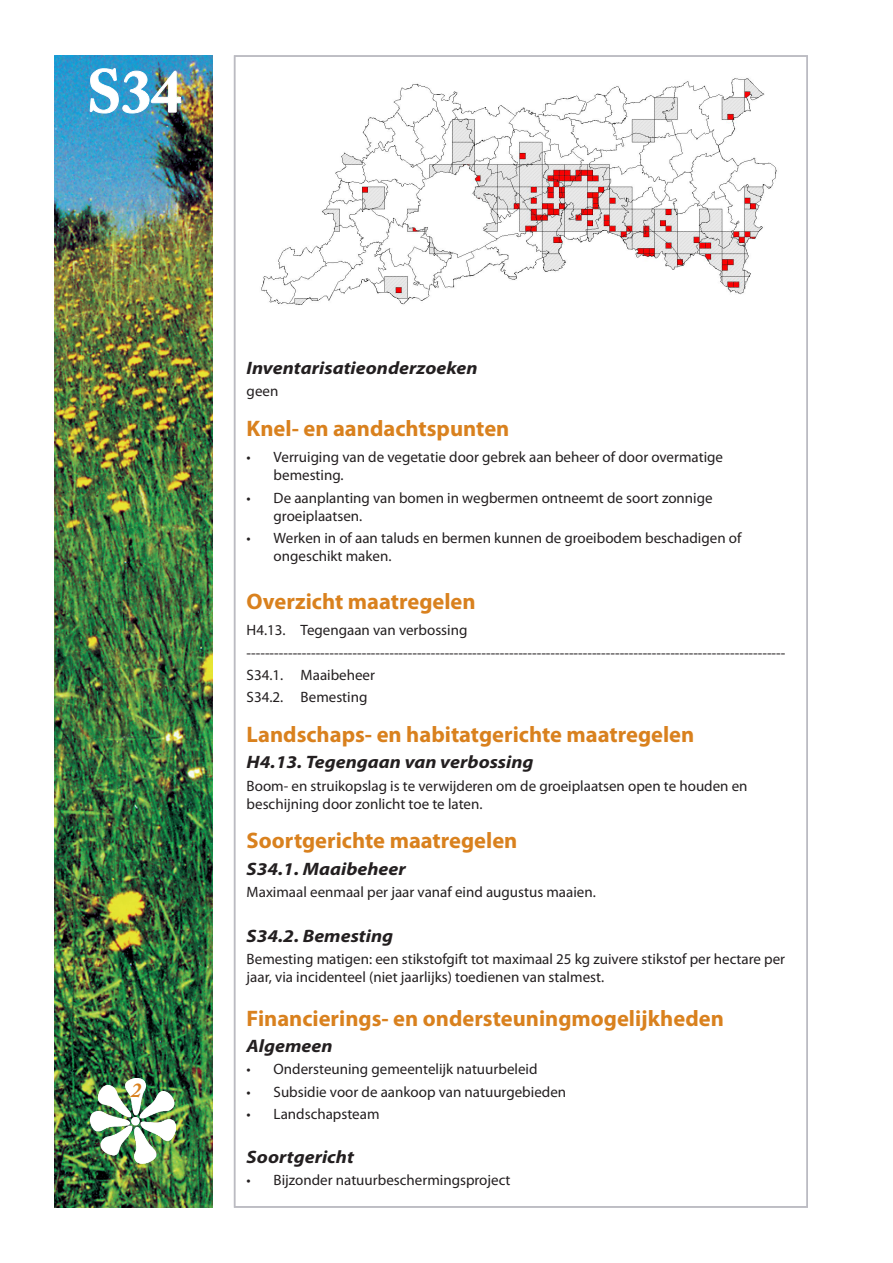
<style>
.page{position:relative;width:893px;height:1263px;background:#fff}
.page>*{position:absolute;margin:0;border:0;box-sizing:border-box;transform-origin:0 0}
.SOORT_C{font:700 60px "Adobe Caslon Pro";color:#fff}
.soort1{font:700 22.5px "Myriad Pro";color:#d9811e}
.SOORT_B{font:italic 700 21px "Adobe Caslon Pro";color:#d9811e}
.soort2{font:italic 700 18px "Myriad Pro";color:#231f20;scale:1.1 1}
.soort_alinea{font:15px/18px "Myriad Pro";color:#231f20}
.soort_opsomming{font:15px/18px "Myriad Pro";color:#231f20}
</style>
<div class="page">
<img style="left:54px;top:55px;width:159px;height:1153px">
<img style="left:89px;top:68px;width:92px;height:46px">
<img style="left:90px;top:1079px;width:86px;height:85px">
<img style="left:261px;top:78px;width:516px;height:227px">
<p class="SOORT_C" style="left:87px;top:56px;width:96px">S34</p>
<p class="SOORT_B" style="left:131px;top:1077px;width:12px">2</p>
<p class="soort2" style="left:247px;top:356px;width:212px">Inventarisatieonderzoeken</p>
<p class="soort_alinea" style="left:247px;top:382px;width:33px">geen</p>
<p class="soort1" style="left:247px;top:414px;width:264px">Knel- en aandachtspunten</p>
<p class="soort_opsomming" style="left:274px;top:448px;width:451px;text-indent:-27px">• Verruiging van de vegetatie door gebrek aan beheer of door overmatige bemesting.</p>
<p class="soort_opsomming" style="left:274px;top:488px;width:441px;text-indent:-27px">• De aanplanting van bomen in wegbermen ontneemt de soort zonnige groeiplaatsen.</p>
<p class="soort_opsomming" style="left:274px;top:529px;width:469px;text-indent:-27px">• Werken in of aan taluds en bermen kunnen de groeibodem beschadigen of ongeschikt maken.</p>
<p class="soort1" style="left:247px;top:587px;width:230px">Overzicht maatregelen</p>
<p class="soort_alinea" style="left:247px;top:621px;width:222px">H4.13. Tegengaan van verbossing</p>
<p class="soort_alinea" style="left:247px;top:643px;width:540px">---------------------------------------------------------------------------------------------------------------------</p>
<p class="soort_alinea" style="left:247px;top:666px;width:130px">S34.1. Maaibeheer</p>
<p class="soort_alinea" style="left:247px;top:688px;width:122px">S34.2. Bemesting</p>
<p class="soort1" style="left:247px;top:720px;width:449px">Landschaps- en habitatgerichte maatregelen</p>
<p class="soort2" style="left:247px;top:751px;width:262px">H4.13. Tegengaan van verbossing</p>
<p class="soort_alinea" style="left:247px;top:776px;width:502px">Boom- en struikopslag is te verwijderen om de groeiplaatsen open te houden en beschijning door zonlicht toe te laten.</p>
<p class="soort1" style="left:247px;top:826px;width:272px">Soortgerichte maatregelen</p>
<p class="soort2" style="left:247px;top:857px;width:146px">S34.1. Maaibeheer</p>
<p class="soort_alinea" style="left:247px;top:883px;width:351px">Maximaal eenmaal per jaar vanaf eind augustus maaien.</p>
<p class="soort2" style="left:247px;top:924px;width:135px">S34.2. Bemesting</p>
<p class="soort_alinea" style="left:247px;top:950px;width:540px">Bemesting matigen: een stikstofgift tot maximaal 25 kg zuivere stikstof per hectare per jaar, via incidenteel (niet jaarlijks) toedienen van stalmest.</p>
<p class="soort1" style="left:247px;top:1003px;width:479px">Financierings- en ondersteuningmogelijkheden</p>
<p class="soort2" style="left:247px;top:1034px;width:80px">Algemeen</p>
<p class="soort_opsomming" style="left:247px;top:1060px;width:292px">• Ondersteuning gemeentelijk natuurbeleid</p>
<p class="soort_opsomming" style="left:247px;top:1082px;width:321px">• Subsidie voor de aankoop van natuurgebieden</p>
<p class="soort_opsomming" style="left:247px;top:1104px;width:134px">• Landschapsteam</p>
<p class="soort2" style="left:247px;top:1145px;width:99px">Soortgericht</p>
<p class="soort_opsomming" style="left:247px;top:1171px;width:265px">• Bijzonder natuurbeschermingsproject</p>
</div>
